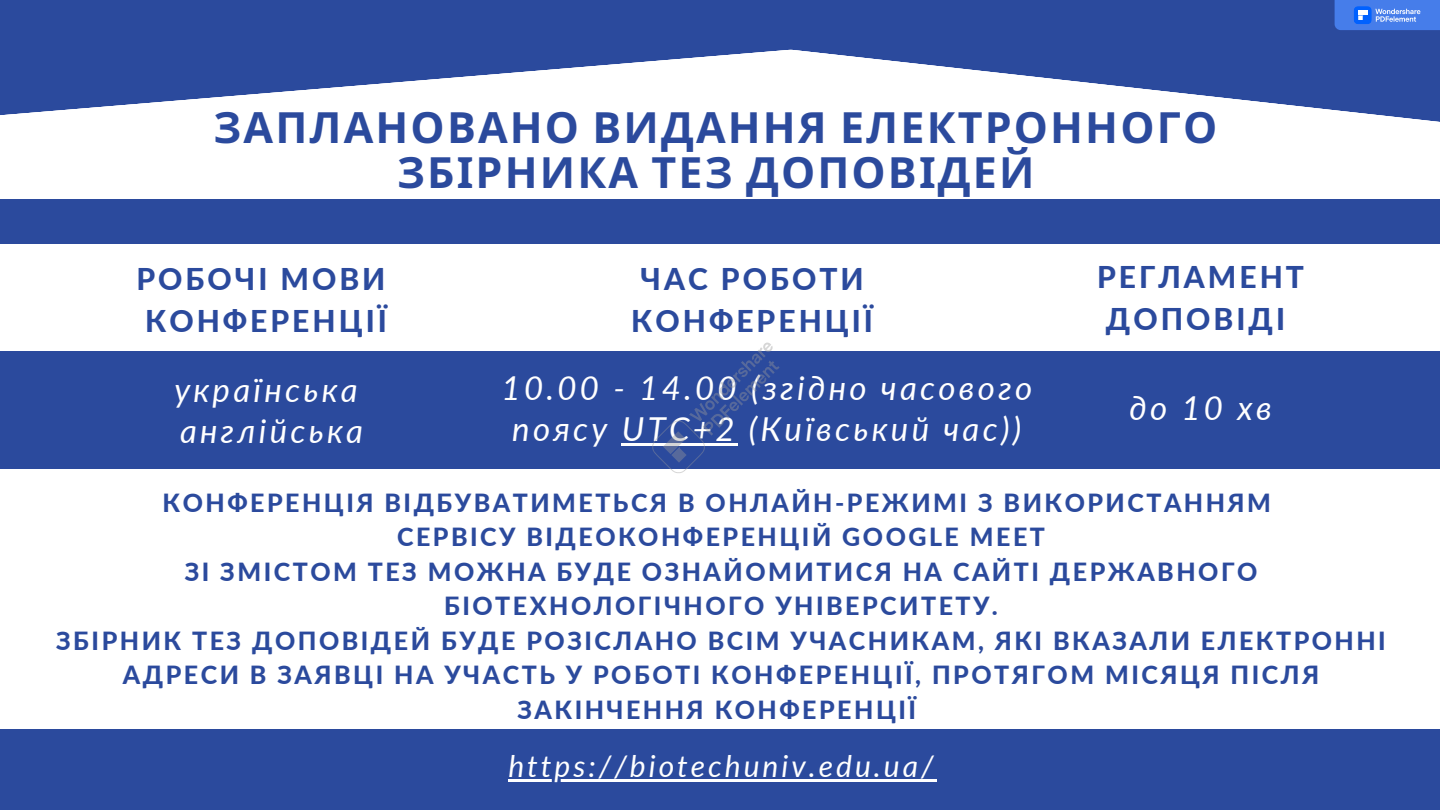
<style>
.page{position:relative;width:1440px;height:810px;background:#fff}
.page>*{position:absolute;margin:0;border:0;box-sizing:border-box;transform-origin:0 0}
.t1{font:700 43px/45px "Noto Sans";letter-spacing:.05em;color:#2b4a9d;text-align:center}
.t2{font:italic 33px/41.3px "Lato";letter-spacing:.1em;color:#fff;text-align:center}
.t3{font:800 30px/42px "Lato";letter-spacing:.1em;color:#2b4a9d}
.t4{font:italic 30px "Lato";letter-spacing:.1em;color:#fff}
.t5{font:800 25px/34.5px "Lato";letter-spacing:.1em;color:#2b4a9d;text-align:center}
</style>
<div class="page">
<div style="left:0;top:199px;width:1440px;height:611px;background:#2b4a9d"></div>
<div style="left:0;top:244px;width:1440px;height:107px;background:#fff"></div>
<svg style="left:1143px;top:0;width:297px;height:122px;background:#4a65ab"></svg>
<svg style="left:0;top:0;width:1143px;height:115px;fill:#2b4a9d"></svg>
<div style="left:0;top:470px;width:1440px;height:259px;background:#fff"></div>
<hr style="left:622px;top:443px;width:116px;height:3px;background:#fff">
<hr style="left:508px;top:779px;width:429px;height:3px;background:#fff">
<svg style="left:648px;top:342px;width:132px;height:131px"></svg>
<svg style="left:1335px;top:0;width:105px;height:30px;background:#5085ed"></svg>
<h1 class="t1" style="left:214px;top:104px;width:1005px">ЗАПЛАНОВАНО ВИДАННЯ ЕЛЕКТРОННОГО<br>ЗБІРНИКА ТЕЗ ДОПОВІДЕЙ</h1>
<p class="t3" style="left:136px;top:257px;width:252px">РОБОЧІ МОВИ<br>КОНФЕРЕНЦІЇ</p>
<h2 class="t2" style="left:174px;top:368px;width:185px">українська</h2>
<h2 class="t2" style="left:180px;top:409px;width:185px">англійська</h2>
<p class="t3" style="left:631px;top:257px;width:243px;text-align:center">ЧАС РОБОТИ<br>КОНФЕРЕНЦІЇ</p>
<h2 class="t2" style="left:502px;top:366px;width:532px">10.00 - 14.00 (згідно часового поясу UTC+2 (Київський час))</h2>
<p class="t3" style="left:1097px;top:256px;width:208px">РЕГЛАМЕНТ<br>ДОПОВІДІ</p>
<h2 class="t2" style="left:1129px;top:387px;width:144px">до 10 хв</h2>
<p class="t5" style="left:56px;top:485px;width:1331px">КОНФЕРЕНЦІЯ ВІДБУВАТИМЕТЬСЯ В ОНЛАЙН-РЕЖИМІ З ВИКОРИСТАННЯМ<br>СЕРВІСУ ВІДЕОКОНФЕРЕНЦІЙ GOOGLE MEET<br>ЗІ ЗМІСТОМ ТЕЗ МОЖНА БУДЕ ОЗНАЙОМИТИСЯ НА САЙТІ ДЕРЖАВНОГО БІОТЕХНОЛОГІЧНОГО УНІВЕРСИТЕТУ.<br>ЗБІРНИК ТЕЗ ДОПОВІДЕЙ БУДЕ РОЗІСЛАНО ВСІМ УЧАСНИКАМ, ЯКІ ВКАЗАЛИ ЕЛЕКТРОННІ АДРЕСИ В ЗАЯВЦІ НА УЧАСТЬ У РОБОТІ КОНФЕРЕНЦІЇ, ПРОТЯГОМ МІСЯЦЯ ПІСЛЯ ЗАКІНЧЕННЯ КОНФЕРЕНЦІЇ</p>
<p class="t4" style="left:508px;top:747px;width:427px">https://biotechuniv.edu.ua/</p>
</div>
